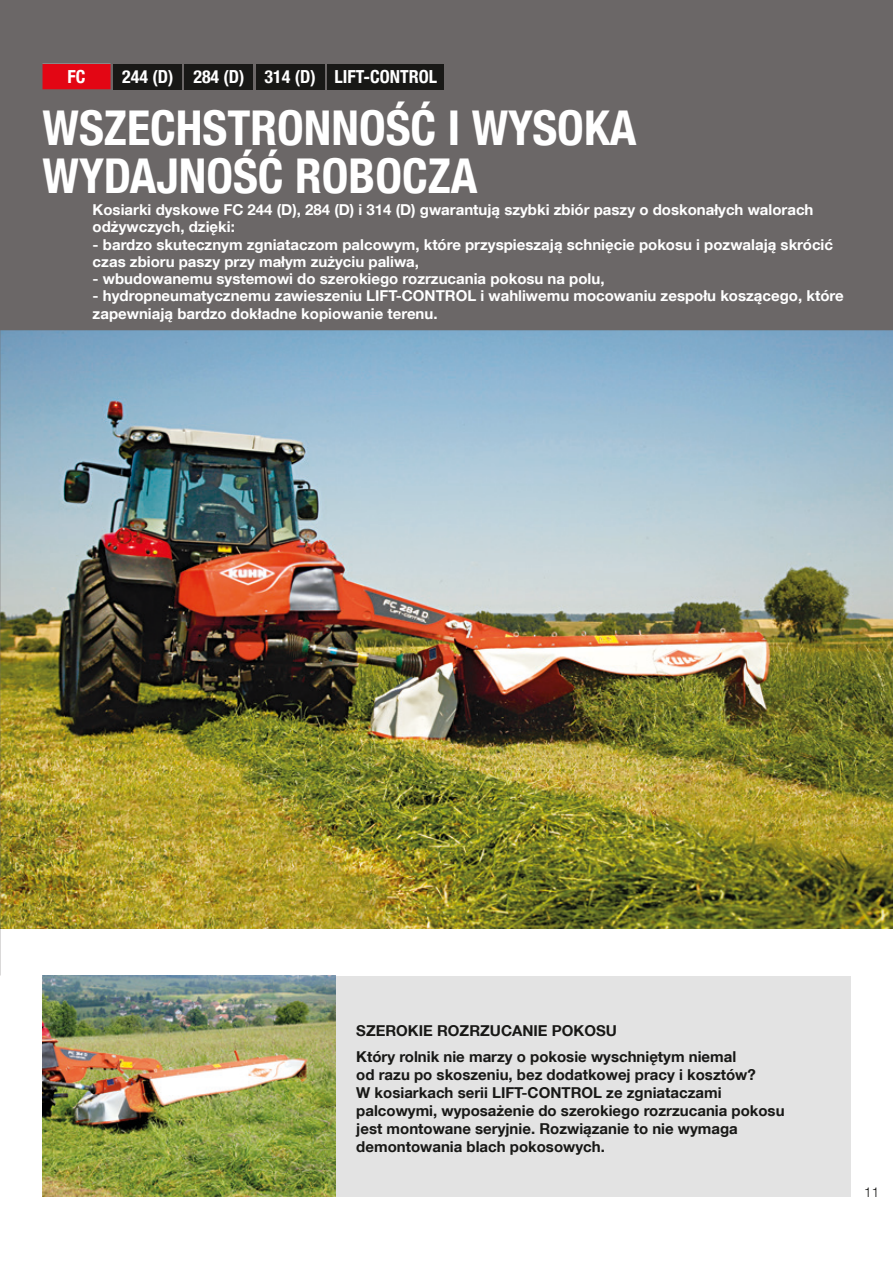
<style>
.page{position:relative;width:893px;height:1263px;background:#fff}
.page>*{position:absolute;margin:0;border:0;box-sizing:border-box;transform-origin:0 0}
.t1{font:700 condensed 48px/48px "Helvetica Neue LT Com";color:#fff}
.t2{font:700 condensed 18px "Helvetica Neue LT Com";color:#fff}
.t3{font:700 15px/17.2px "Helvetica Neue LT Com";color:#fff}
.t4{font:700 15px/18px "Helvetica Neue LT Com";color:#181816}
.t5{font:300 13.5px "Helvetica Neue LT Com";color:#181816}
</style>
<div class="page">
<img style="left:0;top:330px;width:893px;height:599px">
<div style="left:330px;top:976px;width:520px;height:221px;background:#e3e3e3"></div>
<img style="left:43px;top:976px;width:293px;height:221px">
<div style="left:0;top:0;width:893px;height:330px;background:#6b6767"></div>
<div style="left:114px;top:64px;width:68px;height:25px;background:#181816"></div>
<div style="left:185px;top:64px;width:68px;height:25px;background:#181816"></div>
<div style="left:256px;top:64px;width:68px;height:25px;background:#181816"></div>
<div style="left:327px;top:64px;width:117px;height:25px;background:#181816"></div>
<p class="t2" style="left:68px;top:66px;width:19px">FC</p>
<p class="t2" style="left:122px;top:66px;width:317px">244 (D) 284 (D) 314 (D) LIFT-CONTROL</p>
<h1 class="t1" style="left:43px;top:104px;width:595px">WSZECHSTRONNOŚĆ I WYSOKA<br>WYDAJNOŚĆ ROBOCZA</h1>
<p class="t3" style="left:93px;top:201px;width:722px">Kosiarki dyskowe FC 244 (D), 284 (D) i 314 (D) gwarantują szybki zbiór paszy o doskonałych walorach odżywczych, dzięki:</p>
<p class="t3" style="left:93px;top:235px;width:742px">- bardzo skutecznym zgniataczom palcowym, które przyspieszają schnięcie pokosu i pozwalają skrócić czas zbioru paszy przy małym zużyciu paliwa,</p>
<p class="t3" style="left:93px;top:270px;width:513px">- wbudowanemu systemowi do szerokiego rozrzucania pokosu na polu,</p>
<p class="t3" style="left:93px;top:287px;width:752px">- hydropneumatycznemu zawieszeniu LIFT-CONTROL i wahliwemu mocowaniu zespołu koszącego, które zapewniają bardzo dokładne kopiowanie terenu.</p>
<p class="t4" style="left:356px;top:1016px;width:381px;line-height:26.5px">SZEROKIE ROZRZUCANIE POKOSU<br>Który rolnik nie marzy o pokosie wyschniętym niemal</p>
<p class="t4" style="left:356px;top:1065px;width:430px">od razu po skoszeniu, bez dodatkowej pracy i kosztów?<br>W kosiarkach serii LIFT-CONTROL ze zgniataczami palcowymi, wyposażenie do szerokiego rozrzucania pokosu jest montowane seryjnie. Rozwiązanie to nie wymaga demontowania blach pokosowych.</p>
<p class="t5" style="left:864px;top:1184px;width:17px">11</p>
</div>
